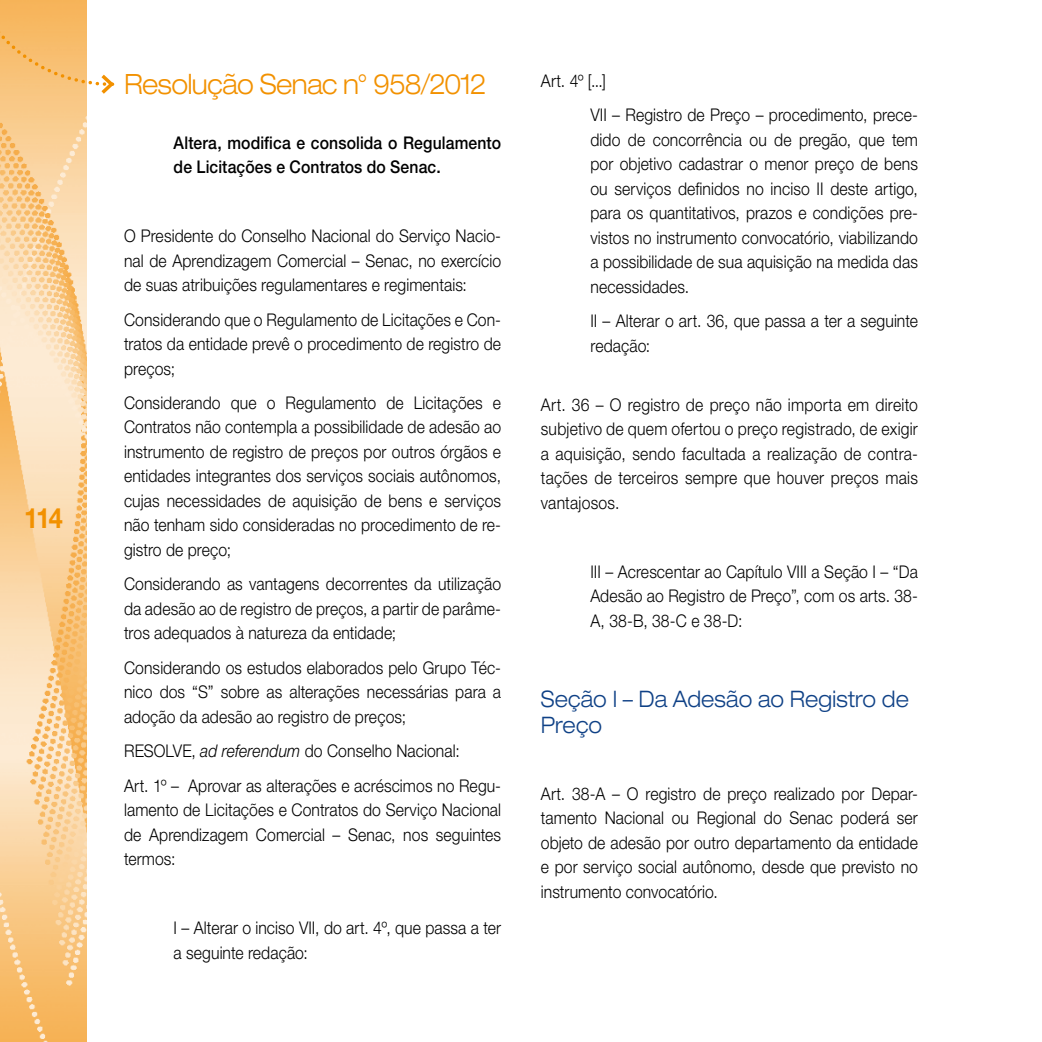
<style>
.page{position:relative;width:1042px;height:1042px;background:#fff}
.page>*{position:absolute;margin:0;border:0;box-sizing:border-box;transform-origin:0 0}
.t1{font:300 expanded 28px "Helvetica Neue LT Pro";letter-spacing:-.02em;color:#f29100;scale:.9 1}
.t2{font:700 28px "Helvetica Neue LT Pro";color:#f29100;scale:.9 1}
.t3{font:300 expanded 22.75px/26.2px "Helvetica Neue LT Pro";letter-spacing:.005em;color:#0f4186;scale:.9 1}
.t4{font:300 17.5px/24.5px "Helvetica Neue LT Pro";letter-spacing:.005em;color:#000;text-align:justify;scale:.9 1}
.t5{font:500 17.5px/24.5px "Helvetica Neue LT Pro";letter-spacing:.005em;color:#000;scale:.9 1}
.s1{font-style:italic}
</style>
<div class="page">
<img style="left:0;top:97px;width:87px;height:945px">
<svg style="left:0;top:0;width:115px;height:97px"></svg>
<h1 class="t2" style="left:24px;top:501px;width:44px">114</h1>
<h1 class="t1" style="left:124px;top:68px;width:404px">Resolução Senac n° 958/2012</h1>
<p class="t5" style="left:174px;top:130px;width:365px">Altera, modifica e consolida o Regulamento de Licitações e Contratos do Senac.</p>
<p class="t4" style="left:124px;top:223px;width:420px">O Presidente do Conselho Nacional do Serviço Nacio&shy;nal de Aprendizagem Comercial – Senac, no exercício de suas atribuições regulamentares e regimentais:</p>
<p class="t4" style="left:124px;top:307px;width:420px">Considerando que o Regulamento de Licitações e Con&shy;tratos da entidade prevê o procedimento de registro de preços;</p>
<p class="t4" style="left:124px;top:390px;width:420px">Considerando que o Regulamento de Licitações e Contratos não contempla a possibilidade de adesão ao instrumento de registro de preços por outros órgãos e entidades integrantes dos serviços sociais autônomos, cujas necessidades de aquisição de bens e serviços não tenham sido consideradas no procedimento de re&shy;gistro de preço;</p>
<p class="t4" style="left:124px;top:571px;width:420px">Considerando as vantagens decorrentes da utilização da adesão ao de registro de preços, a partir de parâme&shy;tros adequados à natureza da entidade;</p>
<p class="t4" style="left:124px;top:655px;width:420px">Considerando os estudos elaborados pelo Grupo Téc&shy;nico dos “S” sobre as alterações necessárias para a adoção da adesão ao registro de preços;</p>
<p class="t4" style="left:124px;top:733px;width:420px;line-height:34.5px">RESOLVE, <span class="s1">ad referendum</span> do Conselho Nacional:<br>Art. 1º – Aprovar as alterações e acréscimos no Regu-</p>
<p class="t4" style="left:124px;top:797px;width:420px">lamento de Licitações e Contratos do Serviço Nacional de Aprendizagem Comercial – Senac, nos seguintes termos:</p>
<p class="t4" style="left:174px;top:915px;width:365px">I – Alterar o inciso VII, do art. 4º, que passa a ter a seguinte redação:</p>
<p class="t4" style="left:590px;top:63px;width:365px;line-height:34.5px;text-indent:-50px">Art. 4º [...]<br>VII – Registro de Preço – procedimento, prece-</p>
<p class="t4" style="left:590px;top:127px;width:365px">dido de concorrência ou de pregão, que tem por objetivo cadastrar o menor preço de bens ou serviços definidos no inciso II deste artigo, para os quantitativos, prazos e condições pre&shy;vistos no instrumento convocatório, viabilizando a possibilidade de sua aquisição na medida das necessidades.</p>
<p class="t4" style="left:590px;top:308px;width:365px">II – Alterar o art. 36, que passa a ter a seguinte redação:</p>
<p class="t4" style="left:541px;top:392px;width:420px">Art. 36 – O registro de preço não importa em direito subjetivo de quem ofertou o preço registrado, de exigir a aquisição, sendo facultada a realização de contra&shy;tações de terceiros sempre que houver preços mais vantajosos.</p>
<p class="t4" style="left:590px;top:559px;width:365px">III – Acrescentar ao Capítulo VIII a Seção I – “Da Adesão ao Registro de Preço”, com os arts. 38- A, 38-B, 38-C e 38-D:</p>
<h2 class="t3" style="left:541px;top:686px;width:410px">Seção I – Da Adesão ao Registro de<br>Preço</h2>
<p class="t4" style="left:541px;top:781px;width:420px">Art. 38-A – O registro de preço realizado por Depar&shy;tamento Nacional ou Regional do Senac poderá ser objeto de adesão por outro departamento da entidade e por serviço social autônomo, desde que previsto no instrumento convocatório.</p>
</div>
